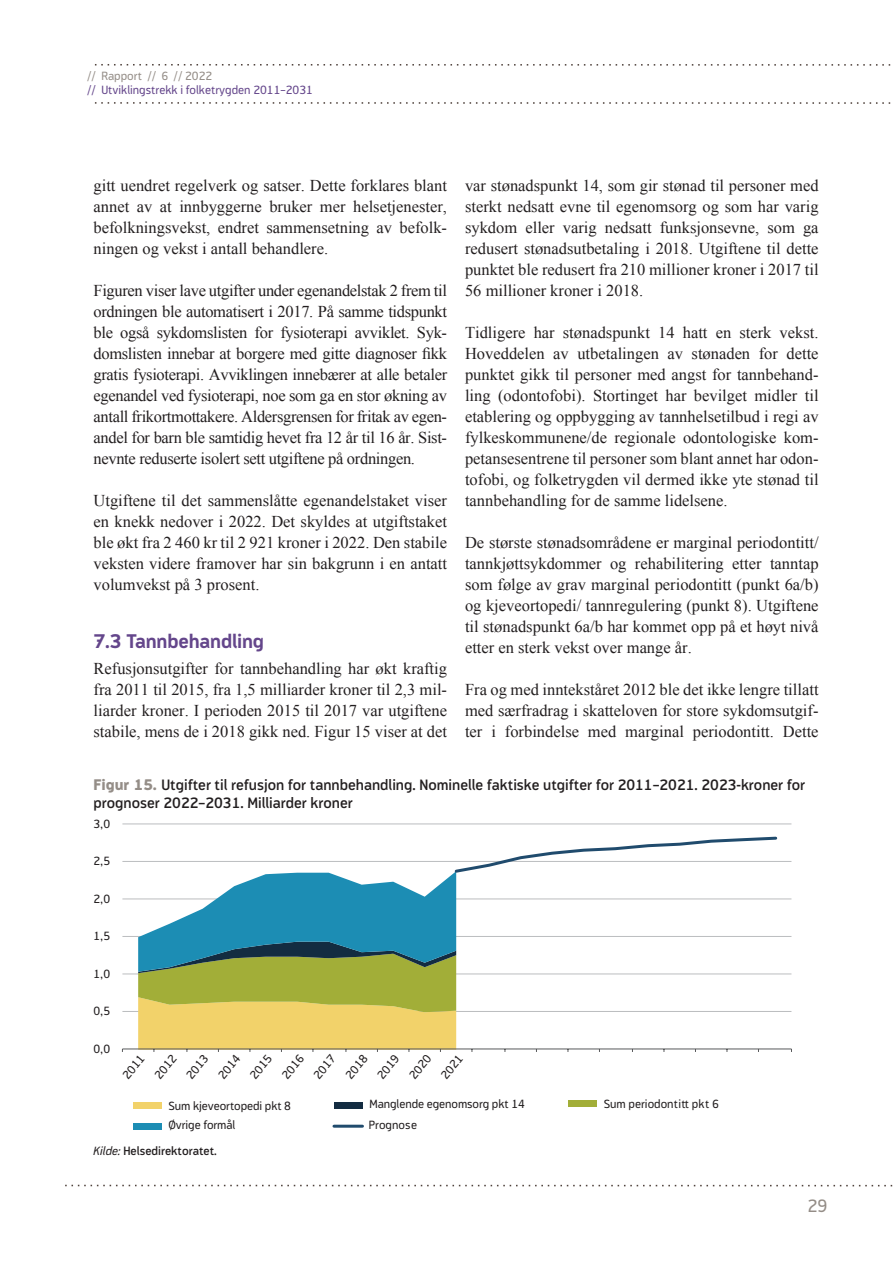
<style>
.page{position:relative;width:893px;height:1263px;background:#fff}
.page>*{position:absolute;margin:0;border:0;box-sizing:border-box;transform-origin:0 0}
.t1{font:700 19.5px "Modus";letter-spacing:-.01em;color:#64468b}
.t2{font:18px "Modus";color:#948d87}
.t3{font:16.5px/21px "Times New Roman";color:#231f20;text-align:justify}
.t4{font:600 15px/18px "Modus";color:#231f20}
.t5{font:12px "Modus";letter-spacing:-.005em;color:#211d1e}
.t6{font:12px "Modus";color:#64468b}
.t7{font:600 12px "Modus";color:#231f20}
.t8{font:12px "Modus";color:#948d87}
.s1{font-weight:800;color:#948d87}
.s2{font-weight:400;font-style:italic}
</style>
<div class="page">
<svg style="left:94px;top:64px;width:797px;height:2px"></svg>
<svg style="left:94px;top:102px;width:797px;height:2px"></svg>
<svg style="left:65px;top:1185px;width:828px;height:1px"></svg>
<hr style="left:122px;top:1011px;width:669px;height:1px;background:#bbbdbf">
<hr style="left:122px;top:974px;width:669px;height:1px;background:#bbbdbf">
<hr style="left:122px;top:936px;width:669px;height:1px;background:#bbbdbf">
<hr style="left:122px;top:899px;width:669px;height:1px;background:#bbbdbf">
<hr style="left:122px;top:861px;width:669px;height:1px;background:#bbbdbf">
<hr style="left:122px;top:824px;width:669px;height:1px;background:#bbbdbf">
<hr style="left:122px;top:1049px;width:669px;height:1px;background:#58595b">
<svg style="left:138px;top:836px;width:641px;height:216px"></svg>
<div style="left:133px;top:1102px;width:29px;height:6px;background:#f2d26a"></div>
<div style="left:569px;top:1101px;width:28px;height:6px;background:#a2ae38"></div>
<div style="left:335px;top:1102px;width:28px;height:6px;background:#132c41"></div>
<div style="left:133px;top:1123px;width:29px;height:6px;background:#1c8db4"></div>
<hr style="left:334px;top:1125px;width:28px;height:3px;background:#204b6d">
<p class="t8" style="left:87px;top:69px;width:127px">// Rapport // 6 // 2022</p>
<p class="t6" style="left:87px;top:83px;width:227px">// Utviklingstrekk i folketrygden 2011–2031</p>
<p class="t3" style="left:465px;top:175px;width:355px">var stønadspunkt 14, som gir stønad til personer med sterkt nedsatt evne til egenomsorg og som har varig sykdom eller varig nedsatt funksjonsevne, som ga redusert stønadsutbetaling i 2018. Utgiftene til dette punktet ble redusert fra 210 millioner kroner i 2017 til 56 millioner kroner i 2018.</p>
<p class="t3" style="left:465px;top:322px;width:355px">Tidligere har stønadspunkt 14 hatt en sterk vekst.<br>Hoveddelen av utbetalingen av stønaden for dette punktet gikk til personer med angst for tannbehand&shy;ling (odontofobi). Stortinget har bevilget midler til etablering og oppbygging av tannhelsetilbud i regi av fylkeskommunene/de regionale odontologiske kom&shy;petansesentrene til personer som blant annet har odon&shy;tofobi, og folketrygden vil dermed ikke yte stønad til tannbehandling for de samme lidelsene.</p>
<p class="t3" style="left:465px;top:532px;width:355px">De største stønadsområdene er marginal periodontitt/ tannkjøttsykdommer og rehabilitering etter tanntap som følge av grav marginal periodontitt (punkt 6a/b) og kjeveortopedi/ tannregulering (punkt 8). Utgiftene til stønadspunkt 6a/b har kommet opp på et høyt nivå etter en sterk vekst over mange år.</p>
<p class="t3" style="left:465px;top:679px;width:355px">Fra og med inntekståret 2012 ble det ikke lengre tillatt med særfradrag i skatteloven for store sykdomsutgif&shy;ter i forbindelse med marginal periodontitt. Dette</p>
<p class="t3" style="left:94px;top:175px;width:355px">gitt uendret regelverk og satser. Dette forklares blant annet av at innbyggerne bruker mer helsetjenester, befolkningsvekst, endret sammensetning av befolk&shy;ningen og vekst i antall behandlere.</p>
<p class="t3" style="left:94px;top:280px;width:355px">Figuren viser lave utgifter under egenandelstak 2 frem til ordningen ble automatisert i 2017. På samme tidspunkt ble også sykdomslisten for fysioterapi avviklet. Syk&shy;domslisten innebar at borgere med gitte diagnoser fikk gratis fysioterapi. Avviklingen innebærer at alle betaler egenandel ved fysioterapi, noe som ga en stor økning av antall frikortmottakere. Aldersgrensen for fritak av egen&shy;andel for barn ble samtidig hevet fra 12 år til 16 år. Sist&shy;nevnte reduserte isolert sett utgiftene på ordningen.</p>
<p class="t3" style="left:94px;top:490px;width:355px">Utgiftene til det sammenslåtte egenandelstaket viser en knekk nedover i 2022. Det skyldes at utgiftstaket ble økt fra 2 460 kr til 2 921 kroner i 2022. Den stabile veksten videre framover har sin bakgrunn i en antatt volumvekst på 3 prosent.</p>
<p class="t1" style="left:94px;top:630px;width:172px">7.3 Tannbehandling</p>
<p class="t3" style="left:94px;top:658px;width:355px">Refusjonsutgifter for tannbehandling har økt kraftig fra 2011 til 2015, fra 1,5 milliarder kroner til 2,3 mil&shy;liarder kroner. I perioden 2015 til 2017 var utgiftene stabile, mens de i 2018 gikk ned. Figur 15 viser at det</p>
<p class="t4" style="left:94px;top:776px;width:713px"><span class="s1">Figur 15.</span> Utgifter til refusjon for tannbehandling. Nominelle faktiske utgifter for 2011–2021. 2023-kroner for prognoser 2022–2031. Milliarder kroner</p>
<p class="t5" style="left:94px;top:817px;width:18px">3,0</p>
<p class="t5" style="left:94px;top:854px;width:18px">2,5</p>
<p class="t5" style="left:94px;top:892px;width:18px">2,0</p>
<p class="t5" style="left:94px;top:929px;width:18px">1,5</p>
<p class="t5" style="left:94px;top:967px;width:18px">1,0</p>
<p class="t5" style="left:94px;top:1004px;width:18px">0,5</p>
<p class="t5" style="left:94px;top:1042px;width:18px">0,0</p>
<p class="t5" style="left:120px;top:1073px;width:29px;rotate:-50deg">2011</p>
<p class="t5" style="left:152px;top:1073px;width:29px;rotate:-50deg">2012</p>
<p class="t5" style="left:184px;top:1073px;width:29px;rotate:-50deg">2013</p>
<p class="t5" style="left:215px;top:1073px;width:29px;rotate:-50deg">2014</p>
<p class="t5" style="left:247px;top:1073px;width:29px;rotate:-50deg">2015</p>
<p class="t5" style="left:279px;top:1073px;width:29px;rotate:-50deg">2016</p>
<p class="t5" style="left:311px;top:1073px;width:29px;rotate:-50deg">2017</p>
<p class="t5" style="left:343px;top:1073px;width:29px;rotate:-50deg">2018</p>
<p class="t5" style="left:374px;top:1073px;width:29px;rotate:-50deg">2019</p>
<p class="t5" style="left:406px;top:1073px;width:29px;rotate:-50deg">2020</p>
<p class="t5" style="left:438px;top:1073px;width:29px;rotate:-50deg">2021</p>
<p class="t5" style="left:168px;top:1099px;width:124px">Sum kjeveortopedi pkt 8</p>
<p class="t5" style="left:369px;top:1097px;width:157px">Manglende egenomsorg pkt 14</p>
<p class="t5" style="left:604px;top:1097px;width:117px">Sum periodontitt pkt 6</p>
<p class="t5" style="left:168px;top:1118px;width:68px">Øvrige formål</p>
<p class="t5" style="left:369px;top:1118px;width:50px">Prognose</p>
<p class="t7" style="left:94px;top:1144px;width:125px"><span class="s2">Kilde:</span> Helsedirektoratet.</p>
<p class="t2" style="left:807px;top:1195px;width:22px">29</p>
</div>
